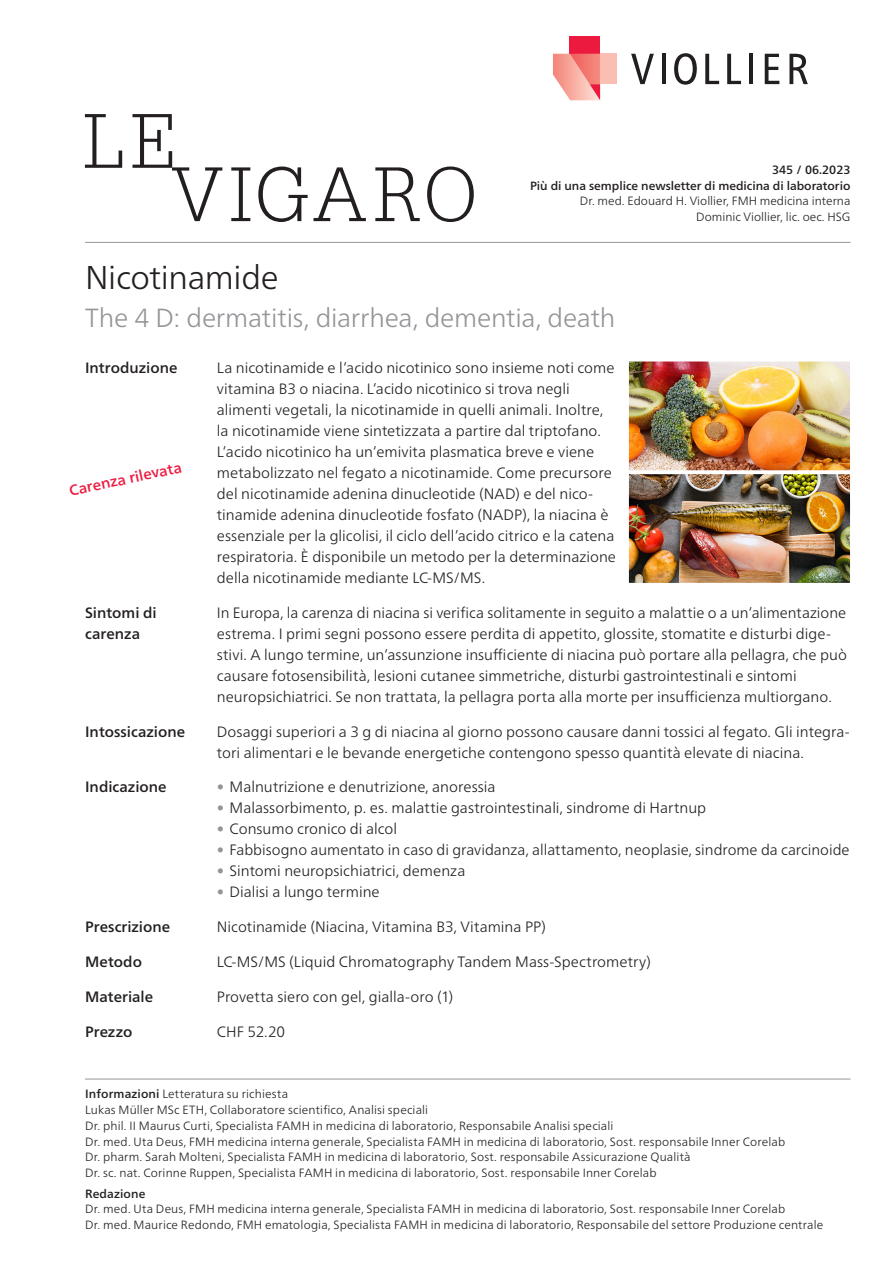
<style>
.page{position:relative;width:893px;height:1263px;background:#fff}
.page>*{position:absolute;margin:0;border:0;box-sizing:border-box;transform-origin:0 0}
.t1{font:300 75px "Glypha LT Pro";letter-spacing:.065em;color:#231f20}
.t2{font:300 33px "Frutiger Neue LTW1 G";letter-spacing:-.01em;color:#231f20}
.t3{font:300 26.25px "Frutiger Neue LTW1 G";letter-spacing:-.01em;color:#939598}
.t4{font:300 15px/21px "Frutiger Neue LTW1 G";color:#231f20}
.t5{font:500 15px/21px "Frutiger Neue LTW1 G";color:#231f20}
.t6{font:500 15px "Frutiger Neue LTW1 G";color:#ed1a40}
.t7{font:300 12px/15.8px "Frutiger Neue LTW1 G";letter-spacing:.01em;color:#231f20}
.t8{font:500 12px "Frutiger Neue LTW1 G";color:#231f20}
.s1{color:#939598}
.s2{font-weight:500}
</style>
<div class="page">
<hr style="left:85px;top:1079px;width:765px;height:1px;background:#939598">
<img style="left:629px;top:361px;width:221px;height:109px">
<img style="left:629px;top:474px;width:221px;height:109px">
<svg style="left:631px;top:54px;width:23px;height:30px"></svg>
<hr style="left:662px;top:54px;width:4px;height:30px;background:#231f20">
<svg style="left:674px;top:53px;width:23px;height:32px"></svg>
<svg style="left:705px;top:54px;width:14px;height:30px"></svg>
<svg style="left:727px;top:54px;width:14px;height:30px"></svg>
<hr style="left:749px;top:54px;width:4px;height:30px;background:#231f20">
<svg style="left:765px;top:54px;width:14px;height:30px"></svg>
<svg style="left:789px;top:54px;width:19px;height:30px"></svg>
<div style="left:570px;top:37px;width:30px;height:17px;background:#ed1a40"></div>
<svg style="left:553px;top:54px;width:47px;height:46px;background:#f6a098"></svg>
<div style="left:600px;top:54px;width:17px;height:30px;background:#fabeb2"></div>
<hr style="left:85px;top:242px;width:765px;height:1px;background:#939598">
<h1 class="t1" style="left:83px;top:99px;width:95px">LE</h1>
<h1 class="t1" style="left:172px;top:152px;width:307px">VIGARO</h1>
<p class="t8" style="left:772px;top:163px;width:80px">345 / 06.2023</p>
<p class="t8" style="left:530px;top:178px;width:322px">Più di una semplice newsletter di medicina di laboratorio</p>
<p class="t7" style="left:580px;top:193px;width:272px">Dr. med. Edouard H. Viollier, FMH medicina interna</p>
<p class="t7" style="left:696px;top:209px;width:156px">Dominic Viollier, lic. oec. HSG</p>
<h2 class="t2" style="left:85px;top:257px;width:195px">Nicotinamide</h2>
<h3 class="t3" style="left:85px;top:302px;width:532px">The 4 D: dermatitis, diarrhea, dementia, death</h3>
<p class="t5" style="left:85px;top:357px;width:94px">Introduzione</p>
<p class="t4" style="left:217px;top:357px;width:401px">La nicotinamide e l‘acido nicotinico sono insieme noti come vitamina B3 o niacina. L‘acido nicotinico si trova negli alimenti vegetali, la nicotinamide in quelli animali. Inoltre, la nicotinamide viene sintetizzata a partire dal triptofano.<br>L‘acido nicotinico ha un‘emivita plasmatica breve e viene metabolizzato nel fegato a nicotinamide. Come precursore del nicotinamide adenina dinucleotide (NAD) e del nico&shy;tinamide adenina dinucleotide fosfato (NADP), la niacina è essenziale per la glicolisi, il ciclo dell’acido citrico e la catena respiratoria. È disponibile un metodo per la determinazione della nicotinamide mediante LC-MS/MS.</p>
<p class="t5" style="left:85px;top:602px;width:73px">Sintomi di carenza</p>
<p class="t4" style="left:217px;top:602px;width:632px">In Europa, la carenza di niacina si verifica solitamente in seguito a malattie o a un‘alimentazione estrema. I primi segni possono essere perdita di appetito, glossite, stomatite e disturbi dige&shy;stivi. A lungo termine, un‘assunzione insufficiente di niacina può portare alla pellagra, che può causare fotosensibilità, lesioni cutanee simmetriche, disturbi gastrointestinali e sintomi neuropsichiatrici. Se non trattata, la pellagra porta alla morte per insufficienza multiorgano.</p>
<p class="t5" style="left:85px;top:721px;width:102px">Intossicazione</p>
<p class="t4" style="left:217px;top:721px;width:634px">Dosaggi superiori a 3 g di niacina al giorno possono causare danni tossici al fegato. Gli integra&shy;tori alimentari e le bevande energetiche contengono spesso quantità elevate di niacina.</p>
<p class="t5" style="left:85px;top:776px;width:83px">Indicazione</p>
<p class="t4" style="left:217px;top:776px;width:280px"><span class="s1">•</span> Malnutrizione e denutrizione, anoressia</p>
<p class="t4" style="left:217px;top:797px;width:491px"><span class="s1">•</span> Malassorbimento, p. es. malattie gastrointestinali, sindrome di Hartnup</p>
<p class="t4" style="left:217px;top:818px;width:182px"><span class="s1">•</span> Consumo cronico di alcol</p>
<p class="t4" style="left:217px;top:839px;width:634px"><span class="s1">•</span> Fabbisogno aumentato in caso di gravidanza, allattamento, neoplasie, sindrome da carcinoide</p>
<p class="t4" style="left:217px;top:860px;width:250px"><span class="s1">•</span> Sintomi neuropsichiatrici, demenza</p>
<p class="t4" style="left:217px;top:881px;width:164px"><span class="s1">•</span> Dialisi a lungo termine</p>
<p class="t5" style="left:85px;top:916px;width:87px">Prescrizione</p>
<p class="t4" style="left:217px;top:916px;width:330px">Nicotinamide (Niacina, Vitamina B3, Vitamina PP)</p>
<p class="t5" style="left:85px;top:951px;width:58px">Metodo</p>
<p class="t4" style="left:217px;top:951px;width:435px">LC-MS/MS (Liquid Chromatography Tandem Mass-Spectrometry)</p>
<p class="t5" style="left:85px;top:986px;width:70px">Materiale</p>
<p class="t4" style="left:217px;top:986px;width:238px">Provetta siero con gel, gialla-oro (1)</p>
<p class="t5" style="left:85px;top:1021px;width:49px">Prezzo</p>
<p class="t4" style="left:217px;top:1021px;width:70px">CHF 52.20</p>
<p class="t6" style="left:67px;top:482px;width:116px;rotate:-12deg">Carenza rilevata</p>
<p class="t7" style="left:85px;top:1086px;width:702px"><span class="s2">Informazioni</span> Letteratura su richiesta<br>Lukas Müller MSc ETH, Collaboratore scientifico, Analisi speciali<br>Dr. phil. II Maurus Curti, Specialista FAMH in medicina di laboratorio, Responsabile Analisi speciali<br>Dr. med. Uta Deus, FMH medicina interna generale, Specialista FAMH in medicina di laboratorio, Sost. responsabile Inner Corelab Dr. pharm. Sarah Molteni, Specialista FAMH in medicina di laboratorio, Sost. responsabile Assicurazione Qualità<br>Dr. sc. nat. Corinne Ruppen, Specialista FAMH in medicina di laboratorio, Sost. responsabile Inner Corelab</p>
<p class="t8" style="left:85px;top:1186px;width:62px">Redazione</p>
<p class="t7" style="left:85px;top:1201px;width:740px">Dr. med. Uta Deus, FMH medicina interna generale, Specialista FAMH in medicina di laboratorio, Sost. responsabile Inner Corelab<br>Dr. med. Maurice Redondo, FMH ematologia, Specialista FAMH in medicina di laboratorio, Responsabile del settore Produzione centrale</p>
</div>
